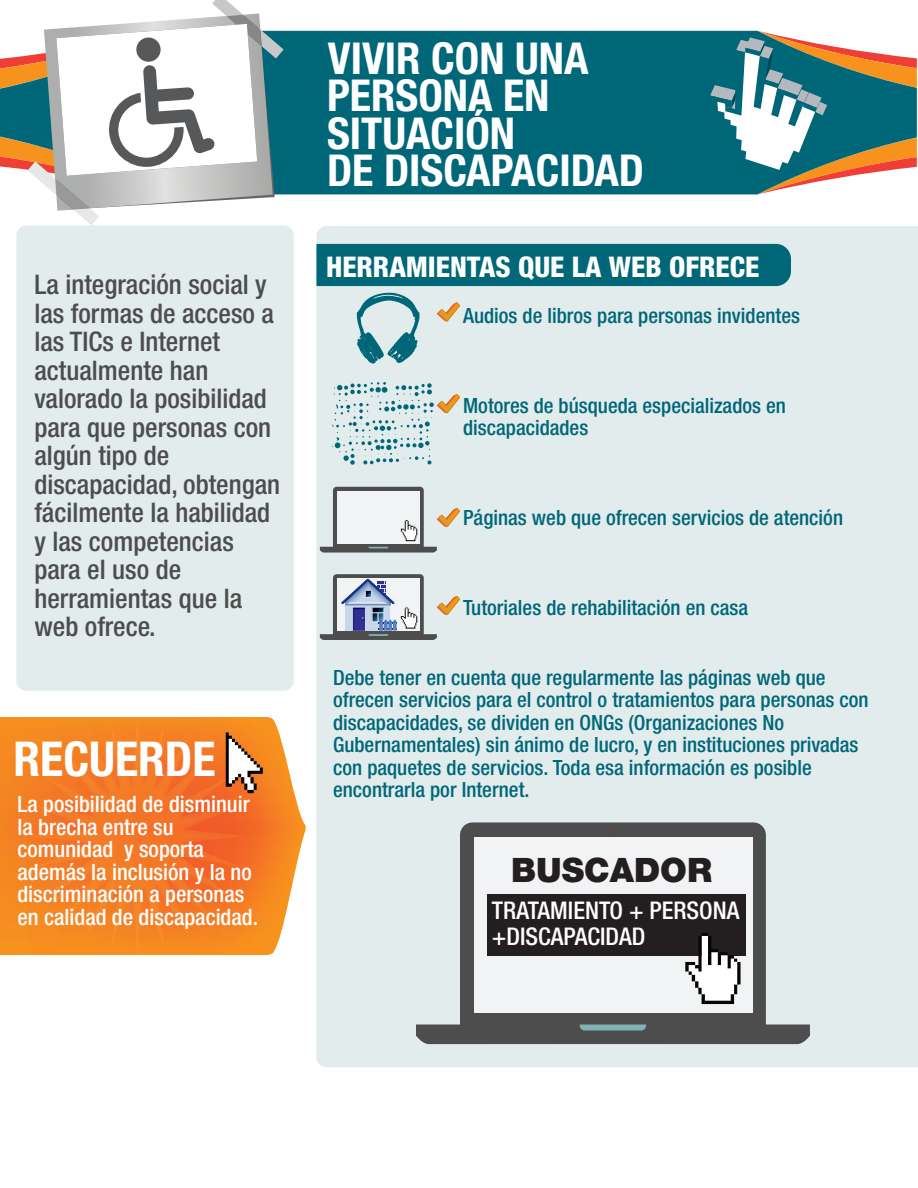
<style>
.page{position:relative;width:918px;height:1188px;background:#fff}
.page>*{position:absolute;margin:0;border:0;box-sizing:border-box;transform-origin:0 0}
.t1{font:700 condensed 48.15px "Helvetica Neue LT Std";color:#fff}
.t2{font:700 condensed 43.95px/37.5px "Helvetica Neue LT Std";color:#fff}
.t3{font:900 33.75px "Helvetica Neue LT Std";color:#231f20}
.t4{font:800 condensed 28.5px "Helvetica Neue LT Std";color:#fff}
.t5{font:500 condensed 27px/28.5px "Helvetica Neue LT Std";color:#4d4d4d}
.t6{font:500 condensed 24.45px/26.1px "Helvetica Neue LT Std";color:#fff}
.t7{font:500 condensed 22.5px/22.5px "Helvetica Neue LT Std";color:#fff}
.t8{font:500 condensed 21px/22.5px "Helvetica Neue LT Std";color:#006779}
</style>
<div class="page">
<div style="left:284px;top:31px;width:426px;height:163px;background:#006779"></div>
<div style="left:16px;top:225px;width:278px;height:466px;background:#e2ecec;border-radius:10px"></div>
<svg style="left:710px;top:31px;width:207px;height:163px"></svg>
<div style="left:316px;top:226px;width:602px;height:841px;background:#e2ecec"></div>
<div style="left:316px;top:244px;width:475px;height:42px;background:#006779"></div>
<svg style="left:0;top:717px;width:306px;height:238px"></svg>
<svg style="left:32px;top:718px;width:211px;height:237px;background:#f47f23"></svg>
<svg style="left:63px;top:752px;width:150px;height:168px;background:#f37627"></svg>
<svg style="left:226px;top:732px;width:37px;height:61px"></svg>
<svg style="left:0;top:0;width:284px;height:225px"></svg>
<div style="left:460px;top:822px;width:306px;height:215px;background:#4d4d4d;border-radius:13px"></div>
<svg style="left:416px;top:1025px;width:394px;height:21px"></svg>
<svg style="left:611px;top:829px;width:4px;height:4px"></svg>
<div style="left:474px;top:837px;width:278px;height:176px;background:#f2f3f4"></div>
<div style="left:487px;top:895px;width:259px;height:61px;background:#231f20"></div>
<svg style="left:685px;top:933px;width:56px;height:71px"></svg>
<img style="left:393px;top:267px;width:109px;height:92px">
<div style="left:393px;top:359px;width:109px;height:109px;background:#e2ecec"></div>
<div style="left:393px;top:473px;width:109px;height:88px;background:#e2ecec"></div>
<div style="left:393px;top:561px;width:109px;height:108px;background:#e2ecec"></div>
<svg style="left:357px;top:292px;width:63px;height:72px;background:#8fbbc2"></svg>
<svg style="left:332px;top:382px;width:128px;height:83px;background:#c9dbdb"></svg>
<div style="left:333px;top:487px;width:91px;height:64px;background:#4d4d4d;border-radius:4px"></div>
<svg style="left:320px;top:489px;width:140px;height:64px;background:#ced0cf"></svg>
<div style="left:333px;top:574px;width:91px;height:64px;background:#4d4d4d;border-radius:4px"></div>
<svg style="left:320px;top:576px;width:140px;height:64px;background:#b3b9c2"></svg>
<p class="t5" style="left:34px;top:270px;width:247px">La integración social y las formas de acceso a las TICs e Internet actualmente han valorado la posibilidad para que personas con algún tipo de discapacidad, obtengan fácilmente la habilidad y las competencias para el uso de herramientas que la web ofrece.</p>
<h1 class="t1" style="left:13px;top:729px;width:204px">RECUERDE</h1>
<p class="t7" style="left:17px;top:793px;width:242px">La posibilidad de disminuir la brecha entre su comunidad y soporta además la inclusión y la no discriminación a personas en calidad de discapacidad.</p>
<h2 class="t2" style="left:327px;top:39px;width:319px">VIVIR CON UNA<br>PERSONA EN<br>SITUACIÓN<br>DE DISCAPACIDAD</h2>
<h3 class="t4" style="left:326px;top:249px;width:435px">HERRAMIENTAS QUE LA WEB OFRECE</h3>
<p class="t8" style="left:463px;top:304px;width:338px">Audios de libros para personas invidentes</p>
<p class="t8" style="left:463px;top:394px;width:324px">Motores de búsqueda especializados en discapacidades</p>
<p class="t8" style="left:463px;top:506px;width:381px">Páginas web que ofrecen servicios de atención</p>
<p class="t8" style="left:463px;top:596px;width:287px">Tutoriales de rehabilitación en casa</p>
<p class="t8" style="left:333px;top:666px;width:537px">Debe tener en cuenta que regularmente las páginas web que ofrecen servicios para el control o tratamientos para personas con discapacidades, se dividen en ONGs (Organizaciones No Gubernamentales) sin ánimo de lucro, y en instituciones privadas con paquetes de servicios. Toda esa información es posible encontrarla por Internet.</p>
<h3 class="t3" style="left:511px;top:850px;width:202px">BUSCADOR</h3>
<p class="t6" style="left:492px;top:897px;width:249px">TRATAMIENTO + PERSONA +DISCAPACIDAD</p>
</div>
